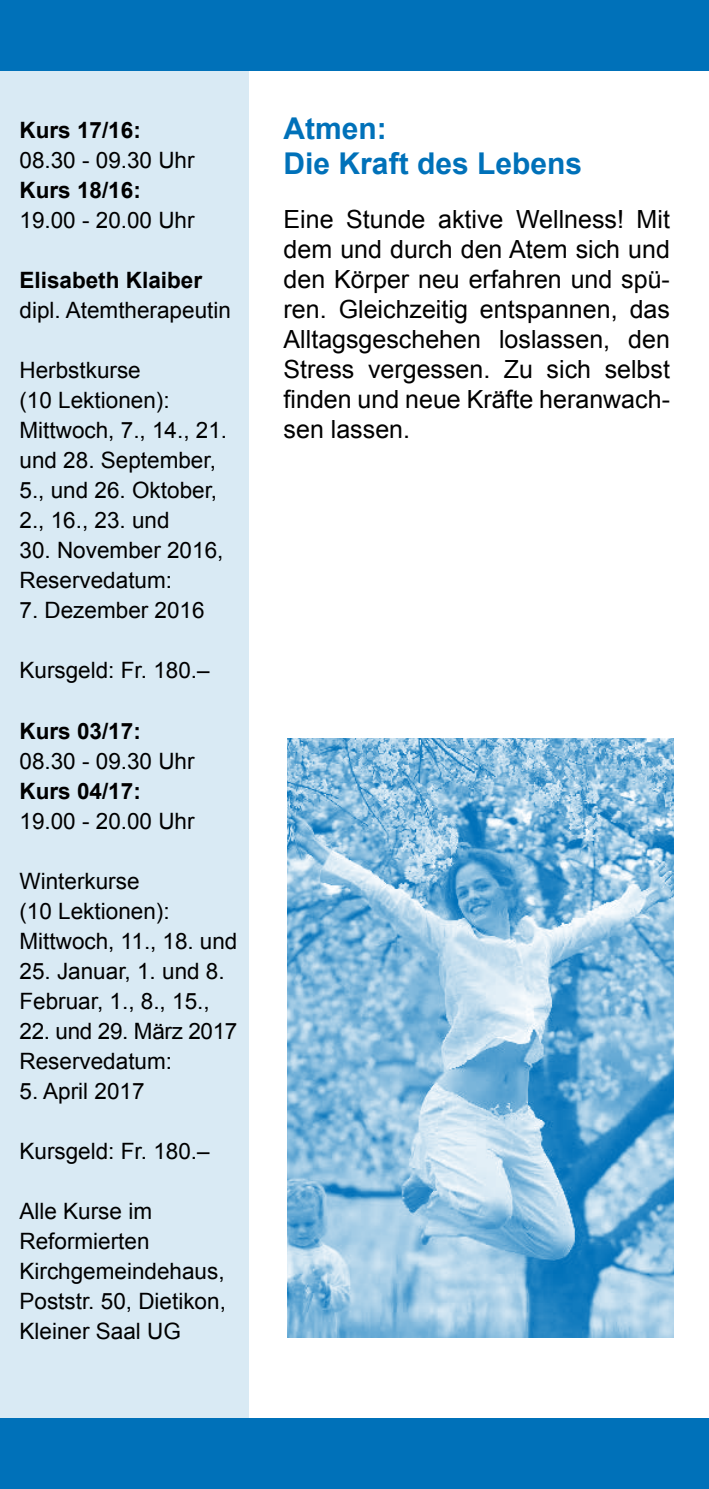
<style>
.page{position:relative;width:709px;height:1489px;background:#fff}
.page>*{position:absolute;margin:0;border:0;box-sizing:border-box;transform-origin:0 0}
.t1{font:700 30px/35px "Arial";color:#0071b9}
.t2{font:25px/30px "Arial";color:#000;text-align:justify}
.t3{font:22.5px/30px "Arial";color:#000}
.t4{font:700 22.5px "Arial";color:#000}
</style>
<div class="page">
<div style="left:0;top:0;width:248px;height:1488px;background:#d9eaf4"></div>
<div style="left:0;top:0;width:709px;height:71px;background:#0071b9"></div>
<div style="left:0;top:1417px;width:709px;height:71px;background:#0071b9"></div>
<img style="left:287px;top:738px;width:386px;height:598px">
<p class="t4" style="left:19px;top:115px;width:123px">Kurs 17/16:</p>
<p class="t3" style="left:19px;top:146px;width:177px">08.30 - 09.30 Uhr</p>
<p class="t4" style="left:19px;top:175px;width:123px">Kurs 18/16:</p>
<p class="t3" style="left:19px;top:206px;width:177px">19.00 - 20.00 Uhr</p>
<p class="t4" style="left:19px;top:265px;width:184px">Elisabeth Klaiber</p>
<p class="t3" style="left:19px;top:296px;width:213px">dipl. Atemtherapeutin</p>
<p class="t3" style="left:19px;top:356px;width:209px">Herbstkurse<br>(10 Lektionen):<br>Mittwoch, 7., 14., 21. und 28. September,<br>5., und 26. Oktober,<br>2., 16., 23. und</p>
<p class="t3" style="left:19px;top:535px;width:205px">30. November 2016,<br>Reservedatum:</p>
<p class="t3" style="left:19px;top:595px;width:187px">7. Dezember 2016</p>
<p class="t3" style="left:19px;top:655px;width:192px">Kursgeld: Fr. 180.–</p>
<p class="t4" style="left:19px;top:715px;width:123px">Kurs 03/17:</p>
<p class="t3" style="left:19px;top:745px;width:177px">08.30 - 09.30 Uhr</p>
<p class="t4" style="left:19px;top:775px;width:123px">Kurs 04/17:</p>
<p class="t3" style="left:19px;top:805px;width:177px">19.00 - 20.00 Uhr</p>
<p class="t3" style="left:19px;top:865px;width:219px">Winterkurse<br>(10 Lektionen):<br>Mittwoch, 11., 18. und</p>
<p class="t3" style="left:19px;top:955px;width:207px">25. Januar, 1. und 8.<br>Februar, 1., 8., 15.,</p>
<p class="t3" style="left:19px;top:1015px;width:219px">22. und 29. März 2017<br>Reservedatum:</p>
<p class="t3" style="left:19px;top:1075px;width:127px">5. April 2017</p>
<p class="t3" style="left:19px;top:1135px;width:192px">Kursgeld: Fr. 180.–</p>
<p class="t3" style="left:19px;top:1195px;width:208px">Alle Kurse im<br>Reformierten<br>Kirchgemeindehaus,<br>Poststr. 50, Dietikon,<br>Kleiner Saal UG</p>
<h1 class="t1" style="left:283px;top:112px;width:300px">Atmen:<br>Die Kraft des Lebens</h1>
<p class="t2" style="left:283px;top:205px;width:388px">Eine Stunde aktive Wellness! Mit dem und durch den Atem sich und den Körper neu erfahren und spü&shy;ren. Gleichzeitig entspannen, das Alltagsgeschehen loslassen, den Stress vergessen. Zu sich selbst finden und neue Kräfte heranwach&shy;sen lassen.</p>
</div>
